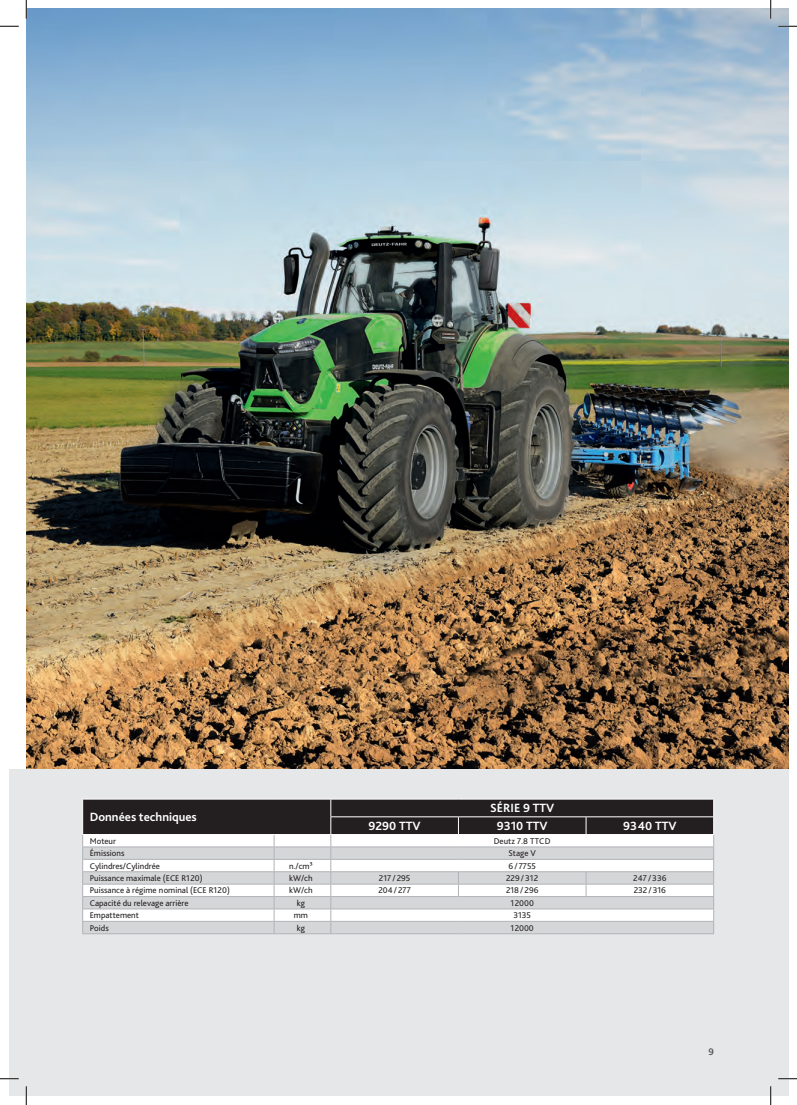
<style>
.page{position:relative;width:797px;height:1105px;background:#fff}
.page>*{position:absolute;margin:0;border:0;box-sizing:border-box;transform-origin:0 0}
.Tabelle_Headline_10{font:700 12.5px "Bliss Pro";color:#fff}
.Pagina{font:500 10px "Bliss Pro";color:#4b4c4d}
.Tabelle_Fließtext_7{font:8.75px "Bliss Pro";color:#231f20}
.Tabelle_Subheadline{font:8.75px "Bliss Pro";color:#231f20}
</style>
<div class="page">
<div style="left:9px;top:769px;width:779px;height:327px;background:#e6e7e9"></div>
<img style="left:26px;top:9px;width:762px;height:760px">
<hr style="left:82px;top:933px;width:192px;height:1px;background:#b2b3b7">
<hr style="left:274px;top:933px;width:57px;height:1px;background:#b2b3b7">
<hr style="left:331px;top:933px;width:127px;height:1px;background:#b2b3b7">
<hr style="left:458px;top:933px;width:128px;height:1px;background:#b2b3b7">
<hr style="left:586px;top:933px;width:128px;height:1px;background:#b2b3b7">
<svg style="left:82px;top:799px;width:632px;height:134px;background:#b5b4b5"></svg>
<svg style="left:0;top:25px;width:19px;height:2px"></svg>
<svg style="left:778px;top:25px;width:19px;height:2px"></svg>
<svg style="left:0;top:1078px;width:19px;height:1px"></svg>
<svg style="left:778px;top:1078px;width:19px;height:1px"></svg>
<svg style="left:25px;top:0;width:2px;height:19px"></svg>
<svg style="left:25px;top:1086px;width:2px;height:19px"></svg>
<svg style="left:770px;top:0;width:1px;height:19px"></svg>
<svg style="left:770px;top:1086px;width:1px;height:19px"></svg>
<p class="Tabelle_Headline_10" style="left:90px;top:809px;width:109px">Données techniques</p>
<p class="Tabelle_Headline_10" style="left:490px;top:800px;width:65px">SÉRIE 9 TTV</p>
<p class="Tabelle_Headline_10" style="left:368px;top:818px;width:54px">9290 TTV</p>
<p class="Tabelle_Headline_10" style="left:497px;top:818px;width:52px">9310 TTV</p>
<p class="Tabelle_Headline_10" style="left:623px;top:818px;width:55px">9340 TTV</p>
<p class="Tabelle_Subheadline" style="left:90px;top:835px;width:28px">Moteur</p>
<p class="Tabelle_Subheadline" style="left:494px;top:835px;width:58px">Deutz 7.8 TTCD</p>
<p class="Tabelle_Fließtext_7" style="left:90px;top:848px;width:36px">Émissions</p>
<p class="Tabelle_Fließtext_7" style="left:508px;top:848px;width:29px">Stage V</p>
<p class="Tabelle_Fließtext_7" style="left:90px;top:860px;width:72px">Cylindres/Cylindrée</p>
<p class="Tabelle_Fließtext_7" style="left:289px;top:860px;width:25px">n./cm³</p>
<p class="Tabelle_Fließtext_7" style="left:508px;top:860px;width:29px">6/ 7755</p>
<p class="Tabelle_Fließtext_7" style="left:90px;top:873px;width:114px">Puissance maximale (ECE R120)</p>
<p class="Tabelle_Fließtext_7" style="left:289px;top:873px;width:25px">kW/ch</p>
<p class="Tabelle_Fließtext_7" style="left:379px;top:873px;width:33px">217 /295</p>
<p class="Tabelle_Fließtext_7" style="left:506px;top:873px;width:34px">229/312</p>
<p class="Tabelle_Fließtext_7" style="left:633px;top:873px;width:35px">247 /336</p>
<p class="Tabelle_Fließtext_7" style="left:90px;top:885px;width:142px">Puissance à régime nominal (ECE R120)</p>
<p class="Tabelle_Fließtext_7" style="left:289px;top:885px;width:25px">kW/ch</p>
<p class="Tabelle_Fließtext_7" style="left:378px;top:885px;width:34px">204/277</p>
<p class="Tabelle_Fließtext_7" style="left:506px;top:885px;width:34px">218/296</p>
<p class="Tabelle_Fließtext_7" style="left:633px;top:885px;width:34px">232/316</p>
<p class="Tabelle_Fließtext_7" style="left:90px;top:897px;width:100px">Capacité du relevage arrière</p>
<p class="Tabelle_Fließtext_7" style="left:297px;top:897px;width:10px">kg</p>
<p class="Tabelle_Fließtext_7" style="left:510px;top:897px;width:25px">12000</p>
<p class="Tabelle_Fließtext_7" style="left:90px;top:910px;width:51px">Empattement</p>
<p class="Tabelle_Fließtext_7" style="left:294px;top:910px;width:16px">mm</p>
<p class="Tabelle_Fließtext_7" style="left:513px;top:910px;width:19px">3135</p>
<p class="Tabelle_Fließtext_7" style="left:90px;top:922px;width:21px">Poids</p>
<p class="Tabelle_Fließtext_7" style="left:297px;top:922px;width:10px">kg</p>
<p class="Tabelle_Fließtext_7" style="left:510px;top:922px;width:25px">12000</p>
<p class="Pagina" style="left:708px;top:1045px;width:7px">9</p>
</div>
